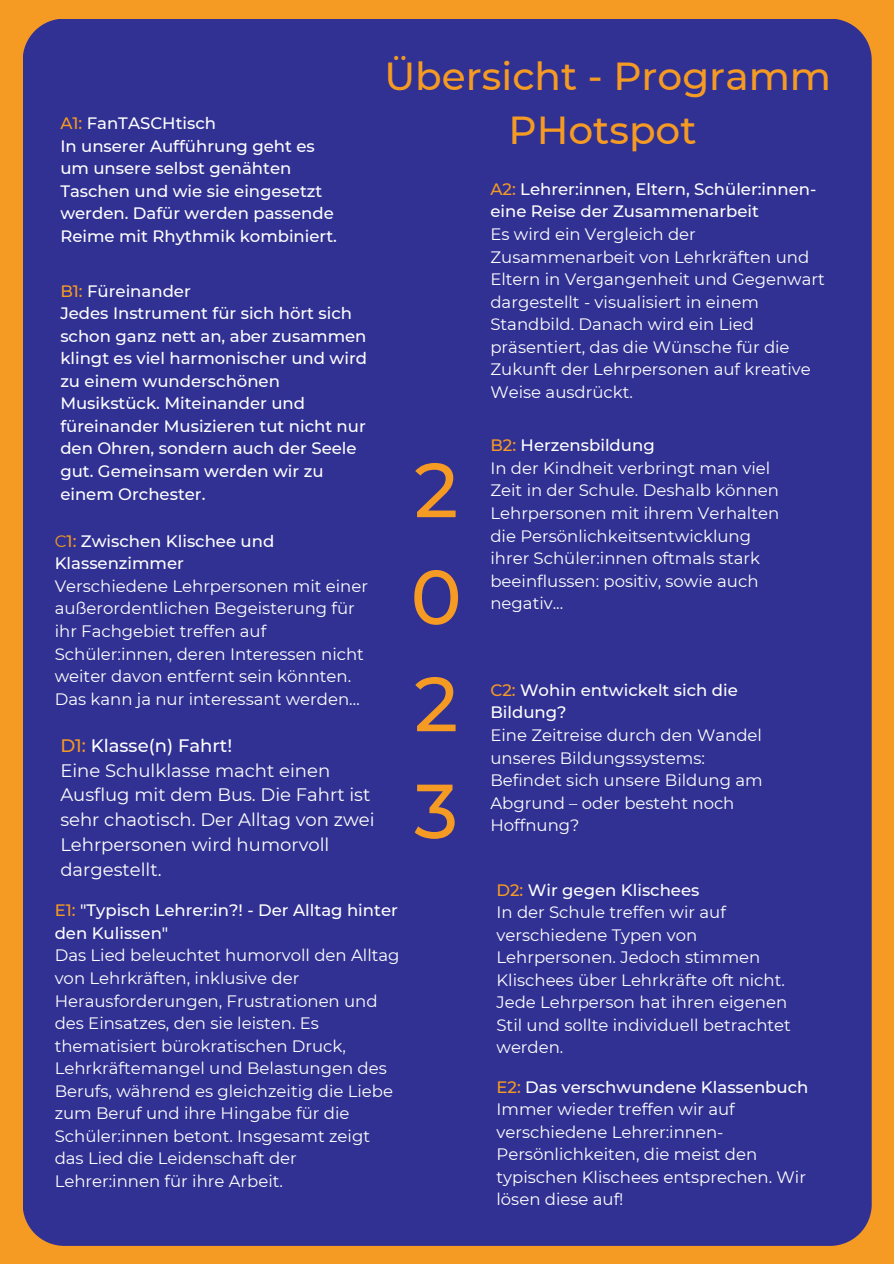
<style>
.page{position:relative;width:894px;height:1264px;background:#fff}
.page>*{position:absolute;margin:0;border:0;box-sizing:border-box;transform-origin:0 0}
.t1{font:500 76.5px "Montserrat";color:#f59a23}
.t2{font:500 39px/54px "Montserrat";color:#f59a23;text-align:center}
.t3{font:18px/24.8px "Montserrat";color:#fff}
.t4{font:500 18px "Montserrat";color:#fff}
.t5{font:16.5px/22.5px "Montserrat";color:#fff}
.t6{font:500 16.5px/22.5px "Montserrat";color:#fff}
.s1{color:#f59a23}
.s2{font-weight:400;color:#f59a23}
</style>
<div class="page">
<div style="left:0;top:0;width:893px;height:1263px;background:#f59a23"></div>
<div style="left:23px;top:19px;width:848px;height:1226px;background:#313193"></div>
<p class="t2" style="left:384px;top:49px;width:448px">Übersicht - Programm<br>PHotspot</p>
<p class="t6" style="left:60px;top:112px;width:157px"><span class="s1">A1:</span> FanTASCHtisch</p>
<p class="t6" style="left:60px;top:134px;width:278px">In unserer Aufführung geht es um unsere selbst genähten<br>Taschen und wie sie eingesetzt werden. Dafür werden passende<br>Reime mit Rhythmik kombiniert.</p>
<p class="t6" style="left:490px;top:178px;width:327px"><span class="s1">A2:</span> Lehrer:innen, Eltern, Schüler:innen&shy;eine Reise der Zusammenarbeit</p>
<p class="t5" style="left:490px;top:223px;width:336px">Es wird ein Vergleich der<br>Zusammenarbeit von Lehrkräften und<br>Eltern in Vergangenheit und Gegenwart dargestellt - visualisiert in einem<br>Standbild. Danach wird ein Lied präsentiert, das die Wünsche für die<br>Zukunft der Lehrpersonen auf kreative<br>Weise ausdrückt.</p>
<p class="t6" style="left:60px;top:279px;width:132px"><span class="s1">B1:</span> Füreinander</p>
<p class="t6" style="left:60px;top:302px;width:308px">Jedes Instrument für sich hört sich schon ganz nett an, aber zusammen klingt es viel harmonischer und wird zu einem wunderschönen<br>Musikstück. Miteinander und füreinander Musizieren tut nicht nur den Ohren, sondern auch der Seele gut. Gemeinsam werden wir zu einem Orchester.</p>
<p class="t6" style="left:490px;top:434px;width:166px"><span class="s1">B2:</span> Herzensbildung</p>
<p class="t5" style="left:490px;top:457px;width:290px">In der Kindheit verbringt man viel<br>Zeit in der Schule. Deshalb können<br>Lehrpersonen mit ihrem Verhalten die Persönlichkeitsentwicklung ihrer Schüler:innen oftmals stark beeinflussen: positiv, sowie auch negativ...</p>
<p class="t1" style="left:414px;top:443px;width:45px">2</p>
<p class="t6" style="left:55px;top:529px;width:221px"><span class="s2">C</span><span class="s1">1:</span> Zwischen Klischee und<br>Klassenzimmer</p>
<p class="t5" style="left:55px;top:574px;width:315px">Verschiedene Lehrpersonen mit einer außerordentlichen Begeisterung für ihr Fachgebiet treffen auf Schüler:innen, deren Interessen nicht weiter davon entfernt sein könnten.<br>Das kann ja nur interessant werden…</p>
<p class="t1" style="left:410px;top:550px;width:53px">0</p>
<p class="t1" style="left:414px;top:657px;width:45px">2</p>
<p class="t6" style="left:490px;top:678px;width:249px"><span class="s1">C2:</span> Wohin entwickelt sich die<br>Bildung?</p>
<p class="t5" style="left:490px;top:723px;width:273px">Eine Zeitreise durch den Wandel unseres Bildungssystems:<br>Befindet sich unsere Bildung am<br>Abgrund – oder besteht noch<br>Hoffnung?</p>
<p class="t4" style="left:60px;top:734px;width:173px"><span class="s1">D1:</span> Klasse(n) Fahrt!</p>
<p class="t3" style="left:60px;top:757px;width:316px">Eine Schulklasse macht einen<br>Ausflug mit dem Bus. Die Fahrt ist sehr chaotisch. Der Alltag von zwei<br>Lehrpersonen wird humorvoll dargestellt.</p>
<p class="t6" style="left:55px;top:899px;width:344px"><span class="s1">E1:</span> "Typisch Lehrer:in?! - Der Alltag hinter den Kulissen"</p>
<p class="t5" style="left:55px;top:944px;width:346px">Das Lied beleuchtet humorvoll den Alltag von Lehrkräften, inklusive der Herausforderungen, Frustrationen und des Einsatzes, den sie leisten. Es thematisiert bürokratischen Druck, Lehrkräftemangel und Belastungen des Berufs, während es gleichzeitig die Liebe zum Beruf und ihre Hingabe für die Schüler:innen betont. Insgesamt zeigt das Lied die Leidenschaft der Lehrer:innen für ihre Arbeit.</p>
<p class="t1" style="left:414px;top:764px;width:45px">3</p>
<p class="t6" style="left:496px;top:878px;width:204px"><span class="s1">D2:</span> Wir gegen Klischees</p>
<p class="t5" style="left:496px;top:900px;width:296px">In der Schule treffen wir auf verschiedene Typen von<br>Lehrpersonen. Jedoch stimmen<br>Klischees über Lehrkräfte oft nicht.<br>Jede Lehrperson hat ihren eigenen<br>Stil und sollte individuell betrachtet werden.</p>
<p class="t6" style="left:496px;top:1075px;width:313px"><span class="s1">E2:</span> Das verschwundene Klassenbuch</p>
<p class="t5" style="left:496px;top:1098px;width:311px">Immer wieder treffen wir auf verschiedene Lehrer:innen-<br>Persönlichkeiten, die meist den typischen Klischees entsprechen. Wir lösen diese auf!</p>
</div>
